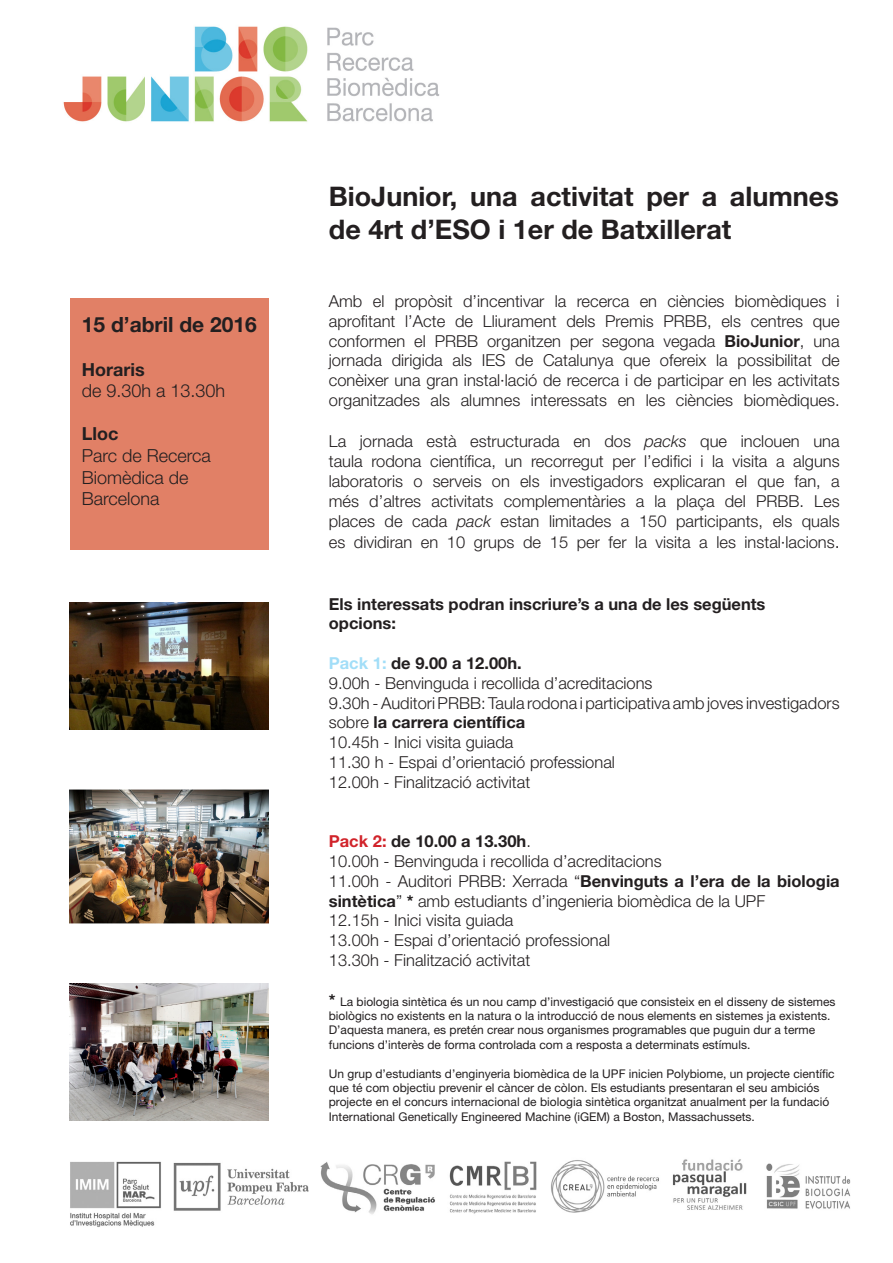
<style>
.page{position:relative;width:893px;height:1263px;background:#fff}
.page>*{position:absolute;margin:0;border:0;box-sizing:border-box;transform-origin:0 0}
.t1{font:700 27px/32.4px "Helvetica Neue";color:#231f20}
.t2{font:700 21px "Helvetica Neue";color:#231f20}
.t3{font:300 18px/21.6px "Helvetica Neue";color:#231f20}
.t4{font:700 18px "Helvetica Neue";color:#231f20}
.t5{font:300 16.5px/19.8px "Helvetica Neue";color:#231f20;text-align:justify}
.t6{font:700 16.5px "Helvetica Neue";color:#231f20}
.t7{font:12px/14.4px "Helvetica Neue";color:#231f20}
.s1{font-weight:700}
.s2{font-style:italic}
.s3{font-size:18px}
.s4{color:#a2def8}
.s5{color:#d1232a}
.s6{font-weight:300}
.s7{font-weight:700;font-size:16.5px}
</style>
<div class="page">
<img style="left:63px;top:26px;width:377px;height:96px">
<img style="left:70px;top:789px;width:198px;height:135px">
<div style="left:70px;top:298px;width:198px;height:251px;background:#e18066"></div>
<img style="left:70px;top:1159px;width:781px;height:68px">
<img style="left:70px;top:983px;width:198px;height:137px">
<img style="left:70px;top:602px;width:198px;height:127px">
<p class="t2" style="left:82px;top:312px;width:177px">15 d’abril de 2016</p>
<p class="t4" style="left:82px;top:358px;width:64px">Horaris</p>
<p class="t3" style="left:82px;top:380px;width:145px">de 9.30h a 13.30h</p>
<p class="t4" style="left:82px;top:423px;width:38px">Lloc</p>
<p class="t3" style="left:82px;top:444px;width:131px">Parc de Recerca<br>Biomèdica de<br>Barcelona</p>
<p class="t1" style="left:329px;top:180px;width:512px">BioJunior, una activitat per a alumnes de 4rt d’ESO i 1er de Batxillerat</p>
<p class="t5" style="left:329px;top:291px;width:512px">Amb el propòsit d’incentivar la recerca en ciències biomèdiques i aprofitant l’Acte de Lliurament dels Premis PRBB, els centres que conformen el PRBB organitzen per segona vegada <span class="s1">BioJunior</span>, una jornada dirigida als IES de Catalunya que ofereix la possibilitat de conèixer una gran instal·lació de recerca i de participar en les activitats organitzades als alumnes interessats en les ciències biomèdiques.</p>
<p class="t5" style="left:329px;top:431px;width:512px">La jornada està estructurada en dos <span class="s2">packs</span> que inclouen una taula rodona científica, un recorregut per l’edifici i la visita a alguns laboratoris o serveis on els investigadors explicaran el que fan, a més d’altres activitats complementàries a la plaça del PRBB. Les places de cada <span class="s2">pack</span> estan limitades a 150 participants, els quals</p>
<p class="t5" style="left:329px;top:532px;width:512px">es dividiran en 10 grups de 15 per fer la visita a les instal·lacions<span class="s3">.</span></p>
<p class="t6" style="left:329px;top:593px;width:438px">Els interessats podran inscriure’s a una de les següents</p>
<p class="t6" style="left:329px;top:613px;width:69px">opcions:</p>
<p class="t6" style="left:329px;top:653px;width:194px"><span class="s4">Pack 1:</span> de 9.00 a 12.00h.</p>
<p class="t5" style="left:329px;top:673px;width:325px">9.00h - Benvinguda i recollida d’acreditacions</p>
<p class="t5" style="left:329px;top:692px;width:512px">9.30h - Auditori PRBB: Taula rodona i participativa amb joves investigadors sobre <span class="s1">la carrera científica</span></p>
<p class="t5" style="left:329px;top:732px;width:186px">10.45h - Inici visita guiada</p>
<p class="t5" style="left:329px;top:752px;width:288px">11.30 h - Espai d’orientació professional</p>
<p class="t5" style="left:329px;top:772px;width:203px">12.00h - Finalització activitat</p>
<p class="t6" style="left:329px;top:831px;width:204px"><span class="s5">Pack 2:</span> de 10.00 a 13.30h<span class="s6">.</span></p>
<p class="t5" style="left:329px;top:851px;width:334px">10.00h - Benvinguda i recollida d’acreditacions</p>
<p class="t5" style="left:329px;top:871px;width:512px">11.00h - Auditori PRBB: Xerrada “<span class="s1">Benvinguts a l’era de la biologia sintètica</span>” <span class="s1">*</span> amb estudiants d’ingenieria biomèdica de la UPF</p>
<p class="t5" style="left:329px;top:910px;width:186px">12.15h - Inici visita guiada</p>
<p class="t5" style="left:329px;top:930px;width:283px">13.00h - Espai d’orientació professional</p>
<p class="t5" style="left:329px;top:950px;width:203px">13.30h - Finalització activitat</p>
<p class="t7" style="left:329px;top:994px;width:508px"><span class="s7">*</span> La biologia sintètica és un nou camp d’investigació que consisteix en el disseny de sistemes biològics no existents en la natura o la introducció de nous elements en sistemes ja existents.<br>D’aquesta manera, es pretén crear nous organismes programables que puguin dur a terme funcions d’interès de forma controlada com a resposta a determinats estímuls.</p>
<p class="t7" style="left:329px;top:1066px;width:507px">Un grup d’estudiants d’enginyeria biomèdica de la UPF inicien Polybiome, un projecte científic que té com objectiu prevenir el càncer de còlon. Els estudiants presentaran el seu ambiciós projecte en el concurs internacional de biologia sintètica organitzat anualment per la fundació International Genetically Engineered Machine (iGEM) a Boston, Massachussets.</p>
</div>
